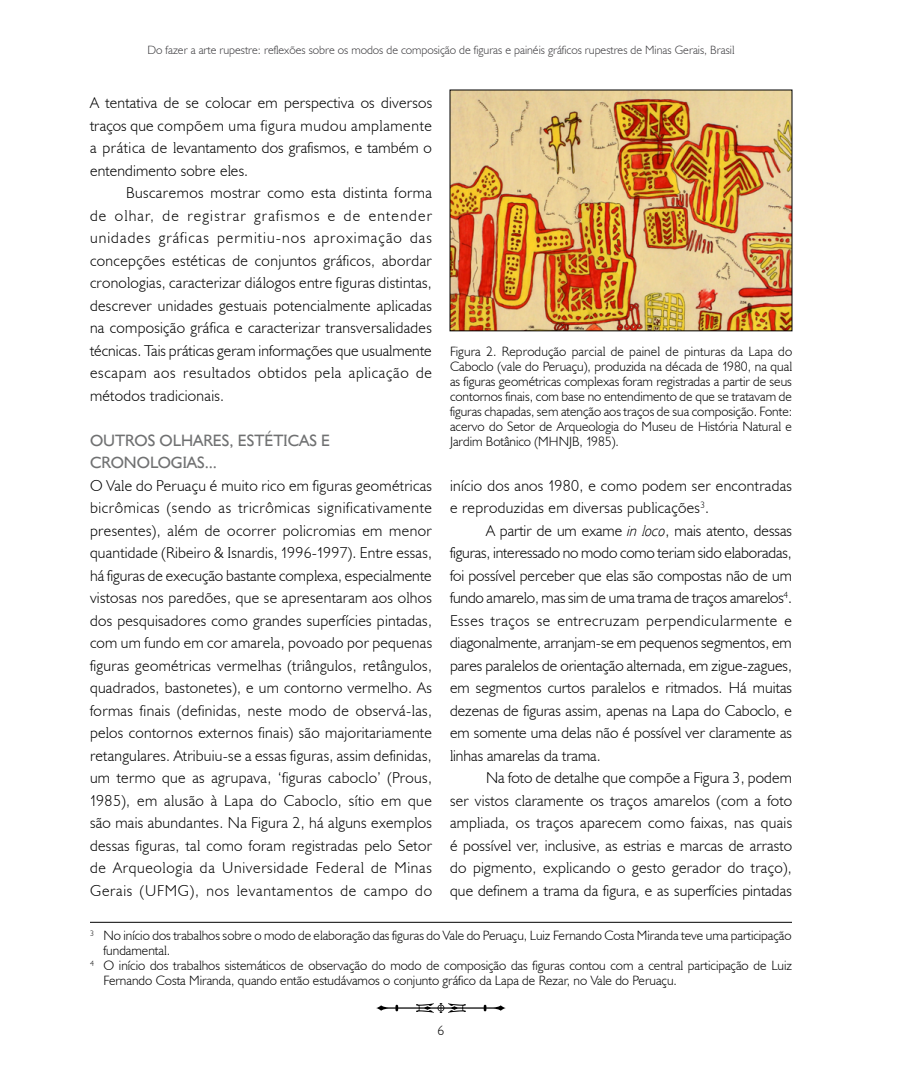
<style>
.page{position:relative;width:900px;height:1071px;background:#fff}
.page>*{position:absolute;margin:0;border:0;box-sizing:border-box;transform-origin:0 0}
.TÓPICOS_SUB{font:700 16.5px "MPEG";color:#707172}
.CORPO_DO_ARTIGO{font:15.75px/22.5px "MPEG";letter-spacing:.01em;color:#000;text-align:justify}
.CORPO_DO_ARTIGO_SEM{font:15.75px/22.5px "MPEG";letter-spacing:.02em;color:#000;text-align:justify}
.LEGENDAS_FIGURAS{font:13.5px/15px "MPEG";color:#000;text-align:justify}
.NOTAS_DE_RODAPÉ{font:13.5px/15px "MPEG";color:#000}
.NOTAS_DE_RODAPÉ_E{font:13.5px/15px "MPEG";color:#000}
.t1{font:12px "MPEG";color:#3e3d40}
.s1{font-style:italic}
</style>
<div class="page">
<svg style="left:376px;top:1003px;width:130px;height:10px"></svg>
<img style="left:452px;top:92px;width:338px;height:237px">
<hr style="left:90px;top:922px;width:702px;height:1px;background:#000">
<p class="t1" style="left:148px;top:43px;width:588px">Do fazer a arte rupestre: reflexões sobre os modos de composição de figuras e painéis gráficos rupestres de Minas Gerais, Brasil</p>
<p class="CORPO_DO_ARTIGO" style="left:90px;top:91px;width:344px">A tentativa de se colocar em perspectiva os diversos traços que compõem uma figura mudou amplamente a prática de levantamento dos grafismos, e também o entendimento sobre eles.</p>
<p class="CORPO_DO_ARTIGO" style="left:90px;top:181px;width:344px;text-indent:36px">Buscaremos mostrar como esta distinta forma de olhar, de registrar grafismos e de entender unidades gráficas permitiu-nos aproximação das concepções estéticas de conjuntos gráficos, abordar cronologias, caracterizar diálogos entre figuras distintas, descrever unidades gestuais potencialmente aplicadas na composição gráfica e caracterizar transversalidades técnicas. Tais práticas geram informações que usualmente escapam aos resultados obtidos pela aplicação de métodos tradicionais.</p>
<p class="LEGENDAS_FIGURAS" style="left:450px;top:343px;width:344px">Figura 2. Reprodução parcial de painel de pinturas da Lapa do Caboclo (vale do Peruaçu), produzida na década de 1980, na qual as figuras geométricas complexas foram registradas a partir de seus contornos finais, com base no entendimento de que se tratavam de figuras chapadas, sem atenção aos traços de sua composição. Fonte: acervo do Setor de Arqueologia do Museu de História Natural e</p>
<p class="TÓPICOS_SUB" style="left:90px;top:430px;width:242px">OUTROS OLHARES, ESTÉTICAS E</p>
<p class="LEGENDAS_FIGURAS" style="left:450px;top:433px;width:170px">Jardim Botânico (MHNJB, 1985).</p>
<p class="TÓPICOS_SUB" style="left:90px;top:452px;width:129px">CRONOLOGIAS...</p>
<p class="CORPO_DO_ARTIGO_SEM" style="left:90px;top:474px;width:344px">O Vale do Peruaçu é muito rico em figuras geométricas bicrômicas (sendo as tricrômicas significativamente presentes), além de ocorrer policromias em menor quantidade (Ribeiro &amp; Isnardis, 1996-1997). Entre essas, há figuras de execução bastante complexa, especialmente vistosas nos paredões, que se apresentaram aos olhos dos pesquisadores como grandes superfícies pintadas, com um fundo em cor amarela, povoado por pequenas figuras geométricas vermelhas (triângulos, retângulos, quadrados, bastonetes), e um contorno vermelho. As formas finais (definidas, neste modo de observá-las, pelos contornos externos finais) são majoritariamente retangulares. Atribuiu-se a essas figuras, assim definidas, um termo que as agrupava, ‘figuras caboclo’ (Prous, 1985), em alusão à Lapa do Caboclo, sítio em que são mais abundantes. Na Figura 2, há alguns exemplos dessas figuras, tal como foram registradas pelo Setor de Arqueologia da Universidade Federal de Minas Gerais (UFMG), nos levantamentos de campo do</p>
<p class="NOTAS_DE_RODAPÉ_E" style="left:104px;top:928px;width:690px;text-indent:-14px"><sup>3</sup> No início dos trabalhos sobre o modo de elaboração das figuras do Vale do Peruaçu, Luiz Fernando Costa Miranda teve uma participação fundamental.</p>
<p class="NOTAS_DE_RODAPÉ" style="left:104px;top:958px;width:690px;text-indent:-14px"><sup>4</sup> O início dos trabalhos sistemáticos de observação do modo de composição das figuras contou com a central participação de Luiz<br>Fernando Costa Miranda, quando então estudávamos o conjunto gráfico da Lapa de Rezar, no Vale do Peruaçu.</p>
<p class="CORPO_DO_ARTIGO_SEM" style="left:450px;top:474px;width:344px">início dos anos 1980, e como podem ser encontradas e reproduzidas em diversas publicações<sup>3</sup>.</p>
<p class="CORPO_DO_ARTIGO" style="left:450px;top:519px;width:344px;text-indent:36px">A partir de um exame <span class="s1">in loco</span>, mais atento, dessas figuras, interessado no modo como teriam sido elaboradas, foi possível perceber que elas são compostas não de um fundo amarelo, mas sim de uma trama de traços amarelos<sup>4</sup>.<br>Esses traços se entrecruzam perpendicularmente e diagonalmente, arranjam-se em pequenos segmentos, em pares paralelos de orientação alternada, em zigue-zagues, em segmentos curtos paralelos e ritmados. Há muitas dezenas de figuras assim, apenas na Lapa do Caboclo, e em somente uma delas não é possível ver claramente as linhas amarelas da trama.</p>
<p class="CORPO_DO_ARTIGO" style="left:450px;top:766px;width:344px;text-indent:36px">Na foto de detalhe que compõe a Figura 3, podem ser vistos claramente os traços amarelos (com a foto ampliada, os traços aparecem como faixas, nas quais é possível ver, inclusive, as estrias e marcas de arrasto do pigmento, explicando o gesto gerador do traço), que definem a trama da figura, e as superfícies pintadas</p>
<p class="LEGENDAS_FIGURAS" style="left:438px;top:1023px;width:8px">6</p>
</div>
